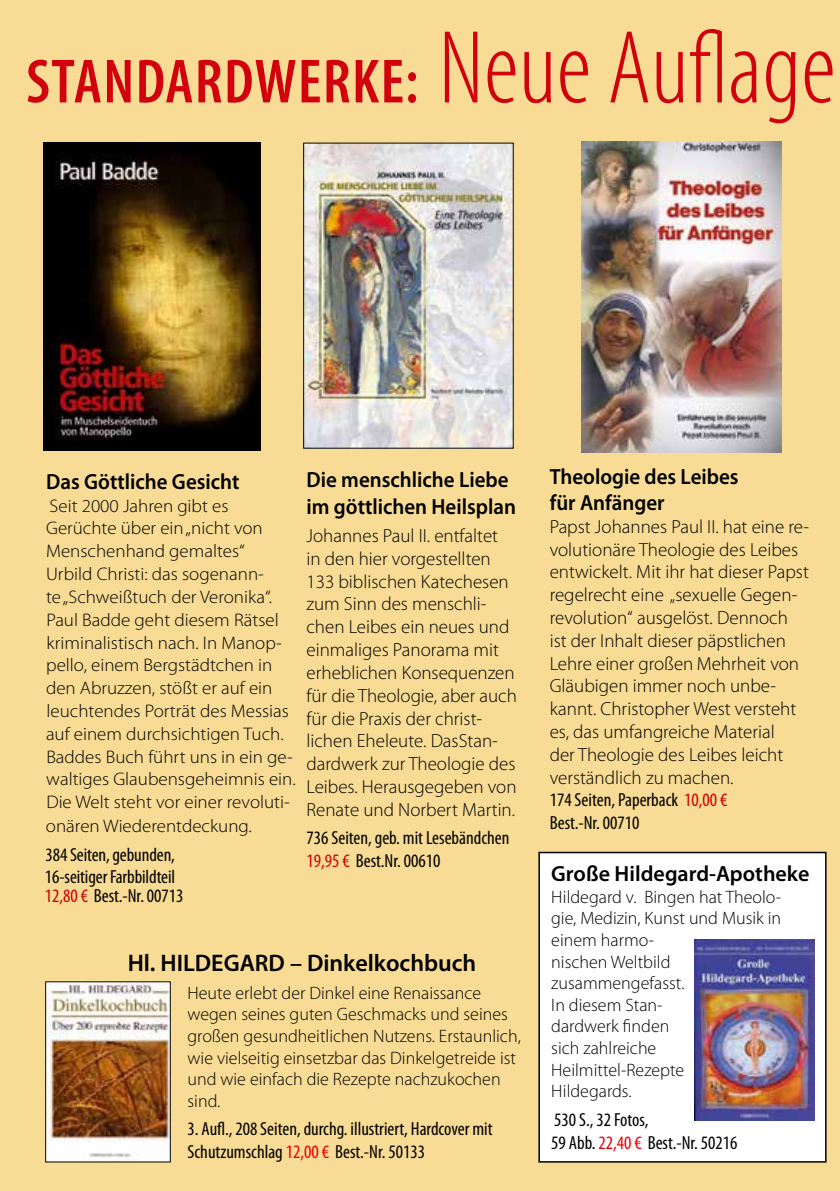
<style>
.page{position:relative;width:840px;height:1191px;background:#fff}
.page>*{position:absolute;margin:0;border:0;box-sizing:border-box;transform-origin:0 0}
.t1{font:600 condensed 63px "Myriad Pro";letter-spacing:.02em;color:#d1010e}
.t2{font:600 24px "Myriad Pro";color:#000}
.t3{font:600 22px/26.4px "Myriad Pro";color:#000;scale:.95 1}
.t4{font:600 22px "Myriad Pro";color:#000}
.t5{font:300 19px/22.8px "Myriad Pro";color:#000}
.t6{font:condensed 19px/22.8px "Myriad Pro";color:#000}
.t7{font:300 18.2px/22.8px "Myriad Pro";color:#000;scale:1.04 1}
.t8{font:300 18px/21.6px "Myriad Pro";color:#000}
.s1{font-weight:300;font-size:104.8px}
.s2{color:#ce0006}
.s3{color:#d1010e}
.s4{color:#e60008}
.s5{font-weight:400;font-stretch:condensed}
.s6{font-weight:400;font-stretch:condensed;color:#ce0006}
</style>
<div class="page">
<div style="left:0;top:0;width:839px;height:1191px;background:#f8db94"></div>
<img style="left:44px;top:142px;width:217px;height:308px">
<div style="left:539px;top:852px;width:286px;height:309px;background:#fff"></div>
<div style="left:538px;top:851px;width:288px;height:311px;border:2px solid #000"></div>
<img style="left:694px;top:939px;width:120px;height:181px">
<img style="left:47px;top:983px;width:121px;height:177px">
<img style="left:305px;top:145px;width:206px;height:301px">
<img style="left:581px;top:142px;width:199px;height:310px">
<h1 class="t1" style="left:26px;top:47px;width:810px">STANDARDWERKE: <span class="s1">Neue Auflage</span></h1>
<p class="t3" style="left:46px;top:468px;width:205px">Das Göttliche Gesicht</p>
<p class="t7" style="left:46px;top:494px;width:241px">Seit 2000 Jahren gibt es<br>Gerüchte über ein „nicht von<br>Menschenhand gemaltes“<br>Urbild Christi: das sogenann-<br>te „Schweißtuch der Veronika“.<br>Paul Badde geht diesem Rätsel kriminalistisch nach. In Manop&shy;pello, einem Bergstädtchen in den Abruzzen, stößt er auf ein leuchtendes Porträt des Messias auf einem durchsichtigen Tuch.<br>Baddes Buch führt uns in ein ge&shy;waltiges Glaubensgeheimnis ein.<br>Die Welt steht vor einer revoluti&shy;onären Wiederentdeckung.</p>
<p class="t6" style="left:45px;top:843px;width:132px">384 Seiten, gebunden,<br>16-seitiger Farbbildteil</p>
<p class="t6" style="left:45px;top:885px;width:140px"><span class="s2">12,80 €</span> Best.-Nr. 00713</p>
<p class="t3" style="left:306px;top:467px;width:222px">Die menschliche Liebe im göttlichen Heilsplan</p>
<p class="t5" style="left:306px;top:524px;width:212px">Johannes Paul II. entfaltet in den hier vorgestellten<br>133 biblischen Katechesen zum Sinn des menschli&shy;chen Leibes ein neues und einmaliges Panorama mit erheblichen Konsequenzen für die Theologie, aber auch für die Praxis der christ&shy;lichen Eheleute. DasStan&shy;dardwerk zur Theologie des<br>Leibes. Herausgegeben von<br>Renate und Norbert Martin.</p>
<p class="t6" style="left:306px;top:827px;width:204px">736 Seiten, geb. mit Lesebändchen<br><span class="s3">19,95 €</span> Best.Nr. 00610</p>
<p class="t2" style="left:128px;top:950px;width:350px">Hl. HILDEGARD – Dinkelkochbuch</p>
<p class="t8" style="left:187px;top:982px;width:334px">Heute erlebt der Dinkel eine Renaissance wegen seines guten Geschmacks und seines großen gesundheitlichen Nutzens. Erstaunlich, wie vielseitig einsetzbar das Dinkelgetreide ist und wie einfach die Rezepte nachzukochen sind.</p>
<p class="t6" style="left:187px;top:1118px;width:306px">3. Aufl., 208 Seiten, durchg. illustriert, Hardcover mit<br>Schutzumschlag <span class="s4">12,00 €</span> Best.-Nr. 50133</p>
<p class="t3" style="left:549px;top:463px;width:200px">Theologie des Leibes für Anfänger</p>
<p class="t5" style="left:549px;top:515px;width:261px">Papst Johannes Paul II. hat eine re&shy;volutionäre Theologie des Leibes entwickelt. Mit ihr hat dieser Papst regelrecht eine „sexuelle Gegen&shy;revolution“ ausgelöst. Dennoch ist der Inhalt dieser päpstlichen<br>Lehre einer großen Mehrheit von<br>Gläubigen immer noch unbe&shy;kannt. Christopher West versteht es, das umfangreiche Material<br>der Theologie des Leibes leicht verständlich zu machen.<br><span class="s5">174 Seiten, Paperback</span> <span class="s6">10,00 €<br></span><span class="s5">Best.-Nr. 00710</span></p>
<p class="t4" style="left:551px;top:861px;width:259px">Große Hildegard-Apotheke</p>
<p class="t8" style="left:551px;top:886px;width:231px">Hildegard v. Bingen hat Theolo&shy;gie, Medizin, Kunst und Musik in einem harmo-<br>nischen Weltbild zusammengefasst.<br>In diesem Stan-<br>dardwerk finden<br>sich zahlreiche<br>Heilmittel-Rezepte<br>Hildegards.</p>
<p class="t6" style="left:551px;top:1108px;width:188px">530 S., 32 Fotos,<br>59 Abb. <span class="s4">22,40 €</span> Best.-Nr. 50216</p>
</div>
